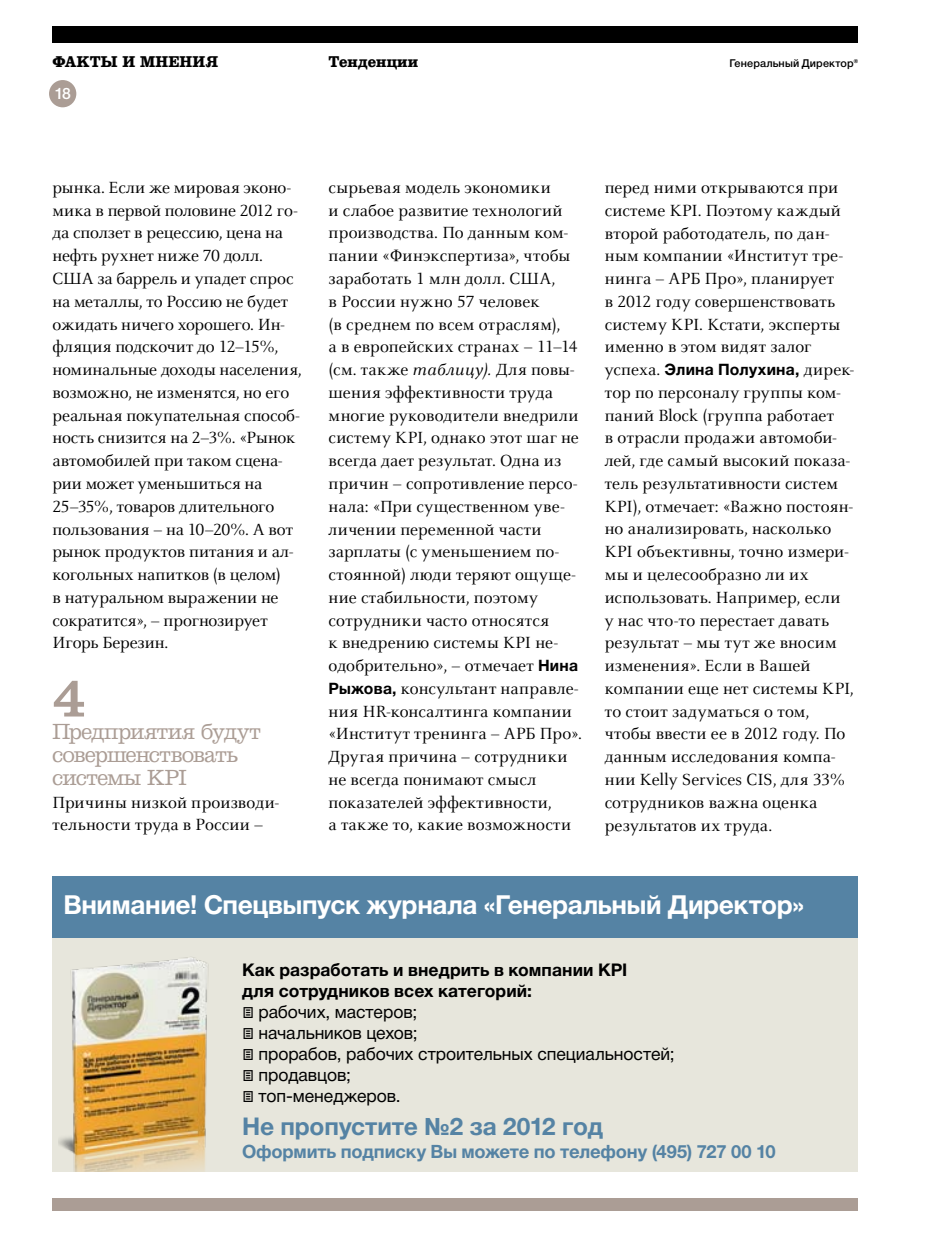
<style>
.page{position:relative;width:943px;height:1241px;background:#fff}
.page>*{position:absolute;margin:0;border:0;box-sizing:border-box;transform-origin:0 0}
.t1{font:58.98px "IN Ventura";color:#ab9d95}
.t2{font:700 26.25px "Helvetica Neue Cyr";letter-spacing:-.015em;color:#fff}
.t3{font:700 24.5px "Helvetica Neue Cyr";letter-spacing:-.01em;color:#5583a4}
.t4{font:300 22.75px/22.8px "IN Ventura";letter-spacing:-.025em;color:#ab9d95}
.t5{font:700 18.38px "Helvetica Neue Cyr";letter-spacing:-.01em;color:#5583a4}
.t6{font:17.85px/22.8px "GD Celestial";letter-spacing:.005em;color:#000}
.t7{font:17.5px/21px "Helvetica Neue Cyr";letter-spacing:-.005em;color:#000}
.t8{font:700 16.28px "IN Ventura";letter-spacing:.01em;color:#000}
.t9{font:700 15.75px "Helvetica Neue Cyr";letter-spacing:.015em;color:#000}
.t10{font:500 15.75px "Helvetica Neue Cyr";color:#fff}
.t11{font:500 10.85px "Helvetica Neue Cyr";letter-spacing:.01em;color:#000}
.s1{font-style:italic}
.s2{font-family:"Helvetica Neue Cyr";font-weight:700;font-size:15.75px}
.s3{font-family:"GD Celestial";font-weight:400;font-size:17.85px}
.s4{font-weight:700}
.s5{font-family:"GD Celestial"}
</style>
<div class="page">
<div style="left:49px;top:80px;width:27px;height:27px;background:#ab9d95;border-radius:50%"></div>
<div style="left:52px;top:26px;width:806px;height:17px;background:#000"></div>
<div style="left:52px;top:1197px;width:806px;height:13px;background:#ab9d95"></div>
<div style="left:52px;top:881px;width:806px;height:290px;background:#e7e6dc"></div>
<div style="left:52px;top:875px;width:806px;height:62px;background:#5583a4"></div>
<img style="left:59px;top:957px;width:150px;height:214px">
<p class="t8" style="left:52px;top:52px;width:167px">ФАКТЫ И МНЕНИЯ</p>
<p class="t8" style="left:328px;top:52px;width:91px">Тенденции</p>
<p class="t11" style="left:729px;top:57px;width:130px">Генеральный Директор®</p>
<p class="t10" style="left:54px;top:85px;width:18px">18</p>
<p class="t6" style="left:52px;top:176px;width:250px">рынка. Если же мировая эконо&shy;мика в первой половине 2012 го&shy;да сползет в рецессию, цена на нефть рухнет ниже 70 долл.<br>США за баррель и упадет спрос на металлы, то Россию не будет ожидать ничего хорошего. Ин&shy;фляция подскочит до 12–15%, номинальные доходы населения, возможно, не изменятся, но его реальная покупательная способ&shy;ность снизится на 2–3%. «Рынок автомобилей при таком сцена&shy;рии может уменьшиться на<br>25–35%, товаров длительного пользования – на 10–20%. А вот рынок продуктов питания и ал&shy;когольных напитков (в целом)<br>в натуральном выражении не сократится», – прогнозирует<br>Игорь Березин.</p>
<h1 class="t1" style="left:52px;top:662px;width:35px">4</h1>
<p class="t4" style="left:52px;top:719px;width:210px">Предприятия будут совершенствовать системы KPI</p>
<p class="t6" style="left:52px;top:791px;width:228px">Причины низкой производи&shy;тельности труда в России –</p>
<p class="t6" style="left:328px;top:176px;width:255px">сырьевая модель экономики<br>и слабое развитие технологий производства. По данным ком&shy;пании «Финэкспертиза», чтобы заработать 1 млн долл. США,<br>в России нужно 57 человек<br>(в среднем по всем отраслям),<br>а в европейских странах – 11–14 (см. также <span class="s1">таблицу).</span> Для повы&shy;шения эффективности труда многие руководители внедрили систему KPI, однако этот шаг не всегда дает результат. Одна из причин – сопротивление персо&shy;нала: «При существенном уве&shy;личении переменной части зарплаты (с уменьшением по&shy;стоянной) люди теряют ощуще&shy;ние стабильности, поэтому сотрудники часто относятся<br>к внедрению системы KPI не&shy;одобрительно», – отмечает <span class="s2">Нина<br>Рыжова,</span> консультант направле&shy;ния HR-консалтинга компании «Институт тренинга – АРБ Про».<br>Другая причина – сотрудники не всегда понимают смысл показателей эффективности,<br>а также то, какие возможности</p>
<p class="t6" style="left:604px;top:176px;width:240px">перед ними открываются при системе KPI. Поэтому каждый второй работодатель, по дан&shy;ным компании «Институт тре&shy;нинга – АРБ Про», планирует в 2012 году совершенствовать систему KPI. Кстати, эксперты именно в этом видят залог</p>
<p class="t9" style="left:604px;top:361px;width:251px"><span class="s3">успеха.</span> Элина Полухина, <span class="s3">дирек-</span></p>
<p class="t6" style="left:604px;top:381px;width:251px">тор по персоналу группы ком&shy;паний Block (группа работает<br>в отрасли продажи автомоби&shy;лей, где самый высокий показа&shy;тель результативности систем<br>KPI), отмечает: «Важно постоян&shy;но анализировать, насколько<br>KPI объективны, точно измери&shy;мы и целесообразно ли их использовать. Например, если<br>у нас что-то перестает давать результат – мы тут же вносим изменения». Если в Вашей компании еще нет системы KPI, то стоит задуматься о том, чтобы ввести ее в 2012 году. По данным исследования компа&shy;нии Kelly Services CIS, для 33% сотрудников важна оценка результатов их труда.</p>
<h2 class="t2" style="left:63px;top:890px;width:742px">Внимание! Спецвыпуск журнала «Генеральный Директор»</h2>
<p class="t7" style="left:242px;top:958px;width:434px"><span class="s4">Как разработать и внедрить в компании KPI<br>для сотрудников всех категорий:<br></span><span class="s5">±</span> рабочих, мастеров;<br><span class="s5">±</span> начальников цехов;<br><span class="s5">±</span> прорабов, рабочих строительных специальностей; <span class="s5">±</span> продавцов;<br><span class="s5">±</span> топ-менеджеров.</p>
<h3 class="t3" style="left:242px;top:1112px;width:362px">Не пропустите №2 за 2012 год</h3>
<p class="t5" style="left:242px;top:1140px;width:535px">Оформить подписку Вы можете по телефону (495) 727 00 10</p>
</div>
